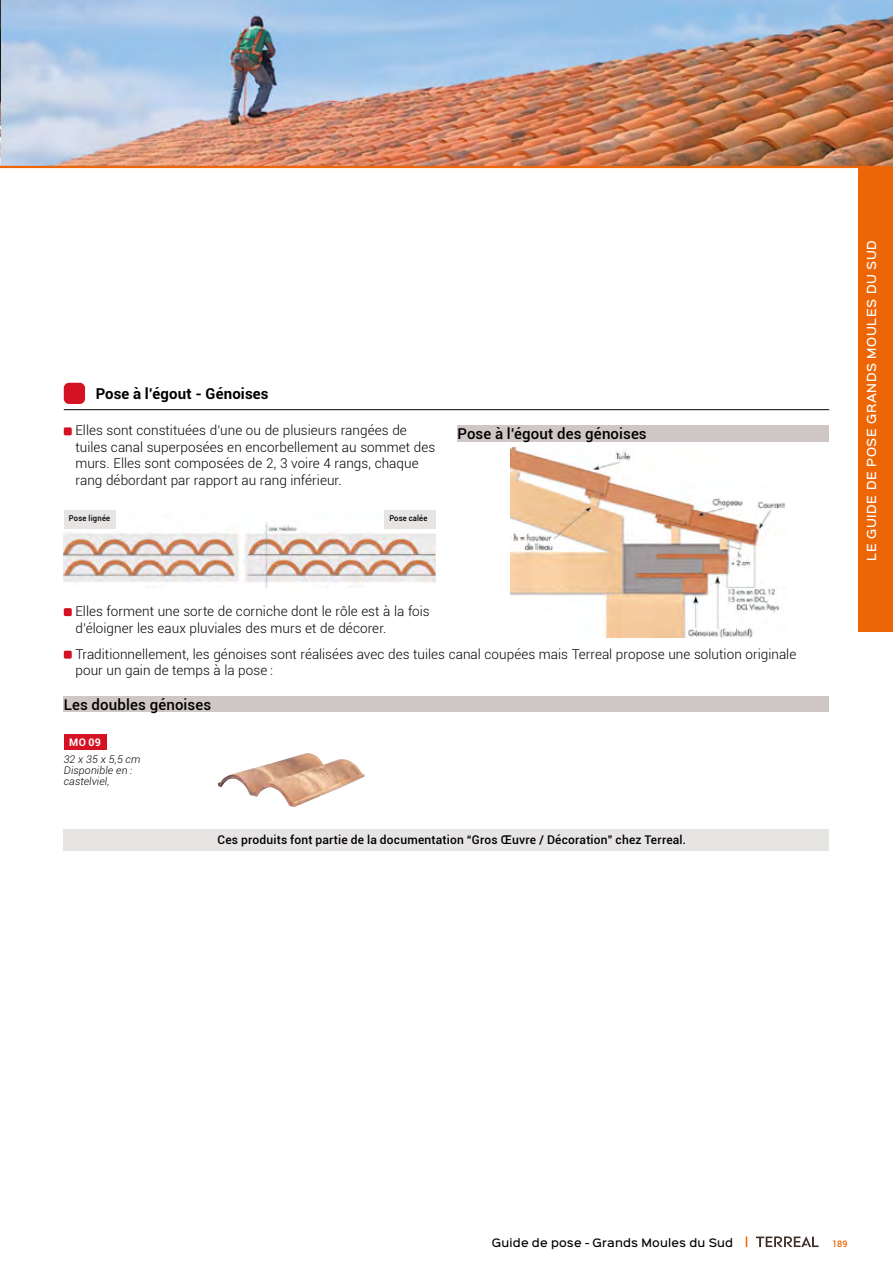
<style>
.page{position:relative;width:893px;height:1263px;background:#fff}
.page>*{position:absolute;margin:0;border:0;box-sizing:border-box;transform-origin:0 0}
.t1{font:500 15px "Roboto";letter-spacing:.01em;color:#000}
.t2{font:700 15px "Roboto";letter-spacing:.01em;color:#000}
.t3{font:300 13.5px/16.5px "Roboto";letter-spacing:.005em;color:#000}
.t4{font:500 12px "Roboto";letter-spacing:.015em;color:#000}
.t5{font:500 11.25px "Sinkin Sans 500";letter-spacing:.05em;color:#fff}
.t6{font:italic 300 10.5px/11.2px "Roboto";letter-spacing:.01em;color:#000}
.t7{font:500 10.5px "Sinkin Sans 500";letter-spacing:.02em;color:#000}
.t8{font:700 10.5px "Roboto";color:#fff}
.t9{font:500 9px "Roboto";color:#ec6608}
.t10{font:500 7.95px "Roboto";letter-spacing:.02em;color:#000;scale:.95 1}
</style>
<div class="page">
<svg style="left:756px;top:1236px;width:63px;height:11px"></svg>
<img style="left:0;top:0;width:893px;height:166px">
<hr style="left:0;top:166px;width:893px;height:2px;background:#ec6608">
<div style="left:859px;top:168px;width:34px;height:463px;background:#ec6608"></div>
<img style="left:511px;top:446px;width:274px;height:192px">
<hr style="left:64px;top:409px;width:765px;height:1px;background:#000">
<div style="left:64px;top:383px;width:21px;height:21px;background:#d51224;border-radius:5px"></div>
<div style="left:457px;top:425px;width:372px;height:16px;background:#cfc7c5"></div>
<div style="left:64px;top:608px;width:8px;height:8px;background:#d51224;border-radius:2px"></div>
<div style="left:64px;top:427px;width:8px;height:8px;background:#d51224;border-radius:2px"></div>
<img style="left:64px;top:510px;width:372px;height:78px">
<div style="left:64px;top:510px;width:51px;height:18px;background:#e7e4e4"></div>
<div style="left:384px;top:510px;width:52px;height:18px;background:#e7e4e4"></div>
<div style="left:64px;top:696px;width:765px;height:16px;background:#cfc7c5"></div>
<div style="left:64px;top:651px;width:8px;height:8px;background:#d51224;border-radius:2px"></div>
<div style="left:64px;top:734px;width:42px;height:16px;background:#d51224"></div>
<img style="left:218px;top:753px;width:147px;height:54px">
<div style="left:64px;top:829px;width:765px;height:21px;background:#e7e4e4"></div>
<p class="t2" style="left:96px;top:383px;width:174px">Pose à l’égout - Génoises</p>
<p class="t3" style="left:75px;top:422px;width:361px">Elles sont constituées d’une ou de plusieurs rangées de tuiles canal superposées en encorbellement au sommet des murs. Elles sont composées de 2, 3 voire 4 rangs, chaque rang débordant par rapport au rang inférieur.</p>
<p class="t10" style="left:69px;top:513px;width:45px">Pose lignée</p>
<p class="t10" style="left:389px;top:513px;width:42px">Pose calée</p>
<p class="t1" style="left:457px;top:423px;width:191px">Pose à l’égout des génoises</p>
<p class="t3" style="left:75px;top:603px;width:356px">Elles forment une sorte de corniche dont le rôle est à la fois d’éloigner les eaux pluviales des murs et de décorer.</p>
<p class="t3" style="left:75px;top:645px;width:722px">Traditionnellement, les génoises sont réalisées avec des tuiles canal coupées mais Terreal propose une solution originale pour un gain de temps à la pose :</p>
<p class="t1" style="left:64px;top:694px;width:149px">Les doubles génoises</p>
<p class="t8" style="left:69px;top:735px;width:33px">MO 09</p>
<p class="t6" style="left:64px;top:753px;width:78px">32 x 35 x 5,5 cm<br>Disponible en : castelviel,</p>
<p class="t4" style="left:217px;top:831px;width:470px">Ces produits font partie de la documentation “Gros Œuvre / Décoration” chez Terreal.</p>
<p class="t5" style="left:862px;top:561px;width:322px;rotate:-90deg">LE GUIDE DE POSE GRANDS MOULES DU SUD</p>
<p class="t7" style="left:492px;top:1234px;width:243px">Guide de pose - Grands Moules du Sud</p>
<p class="t9" style="left:832px;top:1238px;width:17px">189</p>
</div>
